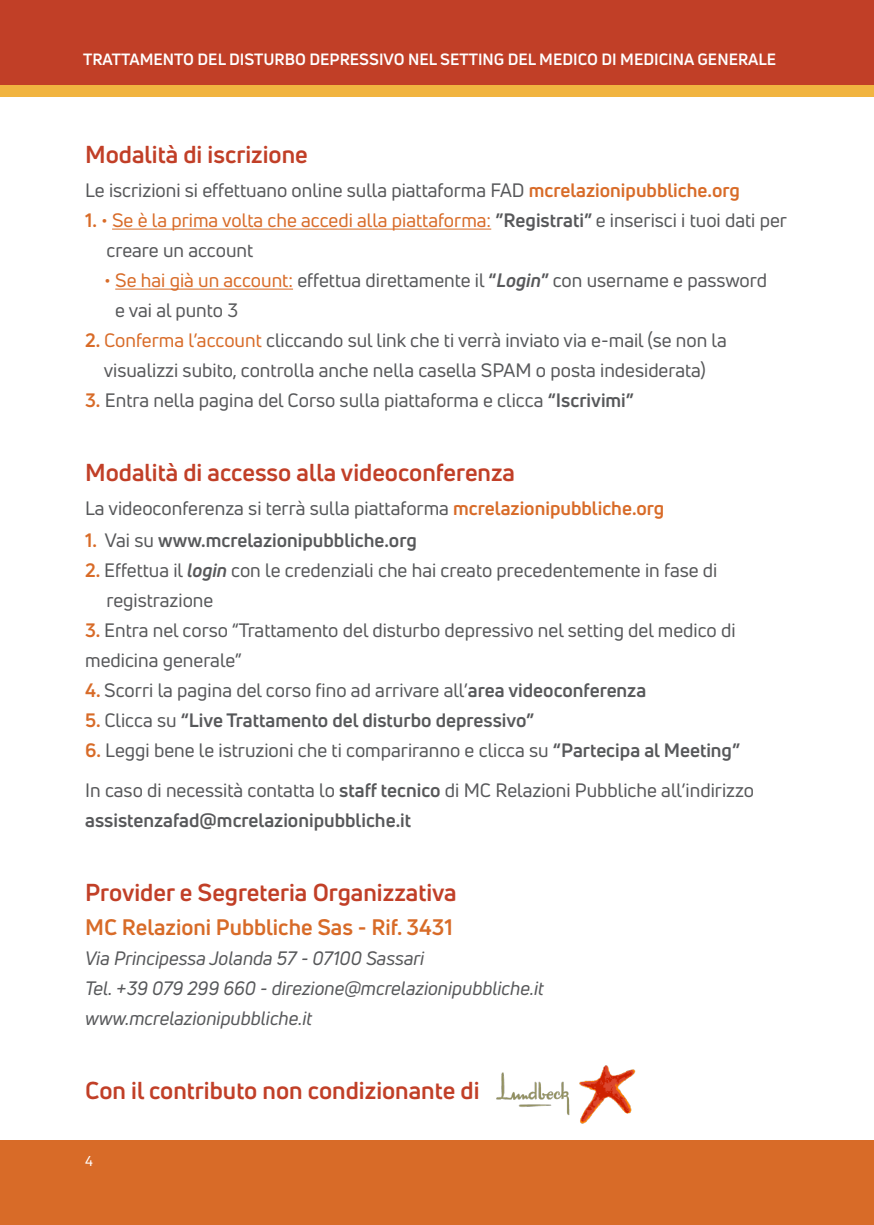
<style>
.page{position:relative;width:874px;height:1225px;background:#fff}
.page>*{position:absolute;margin:0;border:0;box-sizing:border-box;transform-origin:0 0}
.Gruppo_di_3{font:700 24px "Uni Neue";color:#c13f27}
.Gruppo_di_3_-_Copia{font:700 24px "Uni Neue";color:#c13f27}
.Gruppo_di_3-2{font:700 22px "Uni Neue";color:#d86b28}
.pagina_testo{font:19px/30px "Uni Neue";color:#57585a}
.Gruppo_di_3_-_Copia-2{font:19px "Uni Neue";color:#57585a}
.Gruppo_di_3-3{font:italic 19px "Uni Neue";color:#57585a}
.pagina_testo-2{font:19px "Uni Neue";color:#d86b28}
.pagina_testo-3{font:700 19px "Uni Neue";color:#57585a}
.Gruppo_di_3_-_Copia-3{font:700 19px "Uni Neue";color:#57585a}
.t1{font:700 16px "Uni Neue";color:#fff}
.t2{font:14px "Uni Neue";color:#fff}
.s1{font-weight:700;color:#d86b28}
.s2{font-weight:700}
.s3{font-weight:700;color:#57585a}
.s4{color:#57585a}
.s5{color:#d86b28}
.s6{font-weight:700;font-style:italic}
.s7{font-weight:400}
</style>
<div class="page">
<div style="left:0;top:1140px;width:873px;height:85px;background:#d86b28"></div>
<div style="left:0;top:0;width:873px;height:85px;background:#c13f27"></div>
<div style="left:0;top:85px;width:873px;height:11px;background:#f1b440"></div>
<hr style="left:112px;top:229px;width:379px;height:1px;background:#d86b28">
<hr style="left:115px;top:289px;width:178px;height:1px;background:#d86b28">
<img style="left:496px;top:1065px;width:140px;height:59px">
<p class="t1" style="left:83px;top:49px;width:694px">TRATTAMENTO DEL DISTURBO DEPRESSIVO NEL SETTING DEL MEDICO DI MEDICINA GENERALE</p>
<p class="Gruppo_di_3_-_Copia" style="left:85px;top:139px;width:224px">Modalità di iscrizione</p>
<p class="Gruppo_di_3_-_Copia-2" style="left:85px;top:178px;width:656px">Le iscrizioni si effettuano online sulla piattaforma FAD <span class="s1">mcrelazionipubbliche.org</span></p>
<p class="pagina_testo-2" style="left:85px;top:208px;width:703px"><span class="s2">1.</span> • Se è la prima volta che accedi alla piattaforma: <span class="s3">”Registrati”</span> <span class="s4">e inserisci i tuoi dati per</span></p>
<p class="pagina_testo" style="left:106px;top:235px;width:148px">creare un account</p>
<p class="pagina_testo" style="left:115px;top:265px;width:653px;text-indent:-11px"><span class="s5">• Se hai già un account:</span> effettua direttamente il <span class="s2">“</span><span class="s6">Login</span><span class="s2">”</span> con username e password e vai al punto 3</p>
<p class="pagina_testo" style="left:85px;top:325px;width:643px"><span class="s1">2.</span> <span class="s5">Conferma l’account</span> cliccando sul link che ti verrà inviato via e-mail (se non la</p>
<p class="pagina_testo" style="left:104px;top:355px;width:603px">visualizzi subito, controlla anche nella casella SPAM o posta indesiderata)</p>
<p class="pagina_testo" style="left:85px;top:385px;width:550px"><span class="s1">3.</span> Entra nella pagina del Corso sulla piattaforma e clicca <span class="s2">“Iscrivimi”</span></p>
<p class="Gruppo_di_3_-_Copia" style="left:85px;top:457px;width:431px">Modalità di accesso alla videoconferenza</p>
<p class="Gruppo_di_3_-_Copia-2" style="left:85px;top:496px;width:580px">La videoconferenza si terrà sulla piattaforma <span class="s1">mcrelazionipubbliche.org</span></p>
<p class="Gruppo_di_3_-_Copia-3" style="left:85px;top:528px;width:333px"><span class="s5">1.</span> <span class="s7">Vai su</span> www.mcrelazionipubbliche.org</p>
<p class="pagina_testo" style="left:106px;top:555px;width:612px;text-indent:-21px"><span class="s1">2.</span> Effettua il <span class="s6">login</span> con le credenziali che hai creato precedentemente in fase di registrazione</p>
<p class="pagina_testo" style="left:85px;top:615px;width:651px"><span class="s1">3.</span> Entra nel corso “Trattamento del disturbo depressivo nel setting del medico di medicina generale”</p>
<p class="pagina_testo" style="left:85px;top:675px;width:562px"><span class="s1">4.</span> Scorri la pagina del corso fino ad arrivare all’<span class="s2">area videoconferenza</span></p>
<p class="pagina_testo-3" style="left:85px;top:708px;width:450px"><span class="s5">5.</span> <span class="s7">Clicca su</span> “Live Trattamento del disturbo depressivo”</p>
<p class="pagina_testo" style="left:85px;top:735px;width:656px"><span class="s1">6.</span> Leggi bene le istruzioni che ti compariranno e clicca su <span class="s2">“Partecipa al Meeting”</span></p>
<p class="pagina_testo" style="left:85px;top:775px;width:670px">In caso di necessità contatta lo <span class="s2">staff tecnico</span> di MC Relazioni Pubbliche all’indirizzo <span class="s2">assistenzafad@mcrelazionipubbliche.it</span></p>
<p class="Gruppo_di_3" style="left:85px;top:877px;width:373px">Provider e Segreteria Organizzativa</p>
<p class="Gruppo_di_3-2" style="left:85px;top:913px;width:369px">MC Relazioni Pubbliche Sas - Rif. 3431</p>
<p class="Gruppo_di_3-3" style="left:85px;top:946px;width:340px">Via Principessa Jolanda 57 - 07100 Sassari</p>
<p class="Gruppo_di_3-3" style="left:85px;top:976px;width:460px">Tel. +39 079 299 660 - direzione@mcrelazionipubbliche.it</p>
<p class="Gruppo_di_3-3" style="left:85px;top:1006px;width:228px">www.mcrelazionipubbliche.it</p>
<p class="Gruppo_di_3" style="left:85px;top:1075px;width:395px">Con il contributo non condizionante di</p>
<p class="t2" style="left:85px;top:1152px;width:9px">4</p>
</div>
